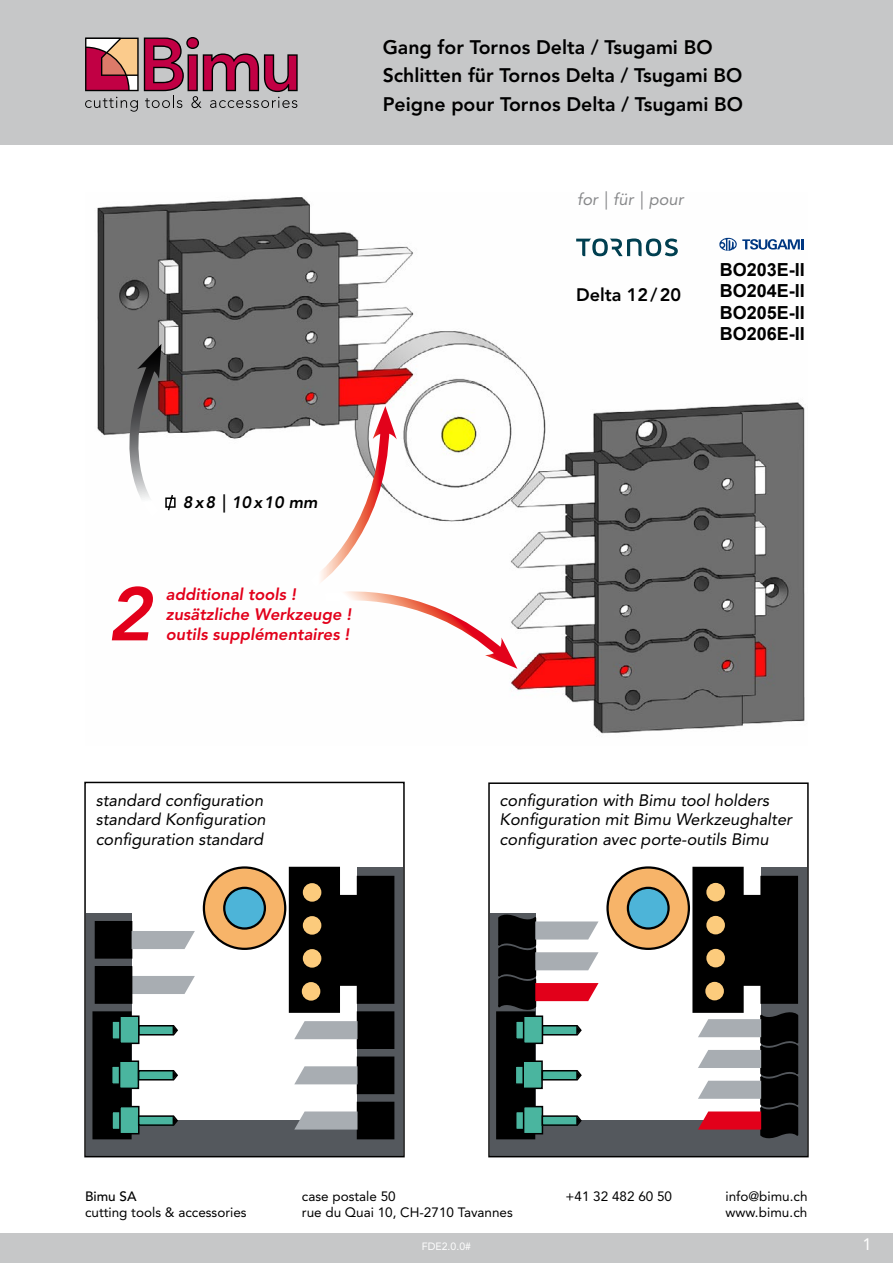
<style>
.page{position:relative;width:893px;height:1263px;background:#fff}
.page>*{position:absolute;margin:0;border:0;box-sizing:border-box;transform-origin:0 0}
.t1{font:italic 800 75px "Avenir LT Pro";color:#e2001a}
.t2{font:800 19.5px/28.3px "Avenir LT Pro";color:#000}
.t3{font:700 18px/21.6px "Arial";color:#000;text-align:justify}
.t4{font:800 18px "Avenir LT Pro";color:#000}
.t5{font:italic 16.5px/19.8px "Avenir LT Pro";color:#000}
.t6{font:italic 800 16.5px/19.8px "Avenir LT Pro";color:#e2001a}
.t7{font:italic 16.5px "Avenir LT Pro";color:#87888a}
.t8{font:italic 800 16.5px "Avenir LT Pro";letter-spacing:.125em;color:#000}
.t9{font:16.5px "Avenir LT Pro";color:#fff}
.t10{font:13.5px "Avenir LT Pro";color:#000}
.t11{font:500 13.5px "Avenir LT Pro";color:#000}
.t12{font:10.5px "Avenir LT Pro";color:#fff}
</style>
<div class="page">
<div style="left:0;top:1233px;width:893px;height:30px;background:#c6c7c8"></div>
<div style="left:0;top:0;width:893px;height:145px;background:#c6c7c8"></div>
<svg style="left:85px;top:37px;width:213px;height:75px"></svg>
<img style="left:97px;top:197px;width:708px;height:537px">
<div style="left:204px;top:867px;width:81px;height:82px;background:#f7b469;border-radius:50%"></div>
<div style="left:203px;top:866px;width:83px;height:84px;border:2px solid #000;border-radius:50%"></div>
<div style="left:95px;top:1120px;width:299px;height:37px;background:#54585d"></div>
<div style="left:86px;top:913px;width:46px;height:244px;background:#54585d"></div>
<div style="left:357px;top:867px;width:46px;height:290px;background:#54585d"></div>
<div style="left:224px;top:888px;width:41px;height:40px;background:#4db4d8;border-radius:50%"></div>
<div style="left:223px;top:887px;width:43px;height:43px;border:2px solid #000;border-radius:50%"></div>
<div style="left:357px;top:1102px;width:37px;height:36px;background:#000"></div>
<div style="left:357px;top:1102px;width:37px;height:37px;border:2px solid #000"></div>
<div style="left:95px;top:922px;width:37px;height:36px;background:#000"></div>
<div style="left:95px;top:921px;width:37px;height:38px;border:2px solid #000"></div>
<div style="left:357px;top:1057px;width:37px;height:36px;background:#000"></div>
<div style="left:357px;top:1056px;width:37px;height:38px;border:2px solid #000"></div>
<svg style="left:132px;top:976px;width:63px;height:18px"></svg>
<svg style="left:132px;top:931px;width:63px;height:18px"></svg>
<div style="left:95px;top:967px;width:37px;height:36px;background:#000"></div>
<div style="left:95px;top:966px;width:37px;height:38px;border:2px solid #000"></div>
<div style="left:339px;top:896px;width:27px;height:89px;background:#000"></div>
<div style="left:339px;top:895px;width:28px;height:91px;border:2px solid #000"></div>
<div style="left:290px;top:867px;width:49px;height:145px;background:#000"></div>
<div style="left:289px;top:867px;width:51px;height:146px;border:2px solid #000"></div>
<div style="left:357px;top:876px;width:37px;height:127px;background:#000"></div>
<div style="left:303px;top:883px;width:18px;height:19px;background:#fccb7c;border-radius:50%"></div>
<div style="left:303px;top:916px;width:18px;height:19px;background:#fccb7c;border-radius:50%"></div>
<div style="left:303px;top:949px;width:18px;height:19px;background:#fccb7c;border-radius:50%"></div>
<div style="left:302px;top:982px;width:18px;height:19px;background:#fccb7c;border-radius:50%"></div>
<div style="left:357px;top:1012px;width:37px;height:36px;background:#000"></div>
<div style="left:357px;top:1011px;width:37px;height:38px;border:2px solid #000"></div>
<div style="left:93px;top:1012px;width:38px;height:126px;background:#000"></div>
<div style="left:92px;top:1011px;width:40px;height:128px;border:2px solid #000"></div>
<svg style="left:114px;top:1068px;width:5px;height:14px"></svg>
<div style="left:111px;top:1065px;width:20px;height:20px;border:2px solid #000"></div>
<div style="left:120px;top:1061px;width:18px;height:27px;background:#4ab59f"></div>
<div style="left:119px;top:1060px;width:20px;height:29px;border:2px solid #000"></div>
<div style="left:112px;top:1021px;width:19px;height:18px;background:#4ab59f"></div>
<div style="left:111px;top:1020px;width:21px;height:20px;border:2px solid #000"></div>
<div style="left:120px;top:1016px;width:19px;height:27px;background:#4ab59f"></div>
<div style="left:119px;top:1015px;width:21px;height:29px;border:2px solid #000"></div>
<div style="left:112px;top:1111px;width:19px;height:18px;background:#4ab59f"></div>
<div style="left:111px;top:1111px;width:21px;height:19px;border:2px solid #000"></div>
<div style="left:120px;top:1106px;width:19px;height:28px;background:#4ab59f"></div>
<div style="left:119px;top:1106px;width:21px;height:28px;border:2px solid #000"></div>
<svg style="left:294px;top:1021px;width:63px;height:18px"></svg>
<svg style="left:294px;top:1066px;width:63px;height:18px"></svg>
<svg style="left:294px;top:1111px;width:63px;height:18px"></svg>
<svg style="left:137px;top:1024px;width:41px;height:12px"></svg>
<svg style="left:137px;top:1069px;width:41px;height:12px"></svg>
<svg style="left:137px;top:1114px;width:41px;height:13px"></svg>
<div style="left:84px;top:782px;width:321px;height:375px;border:2px solid #000"></div>
<div style="left:608px;top:867px;width:81px;height:82px;background:#f7b469;border-radius:50%"></div>
<div style="left:606px;top:866px;width:84px;height:84px;border:2px solid #000;border-radius:50%"></div>
<div style="left:499px;top:1120px;width:298px;height:37px;background:#54585d"></div>
<div style="left:490px;top:913px;width:45px;height:244px;background:#54585d"></div>
<div style="left:761px;top:867px;width:45px;height:290px;background:#54585d"></div>
<div style="left:628px;top:888px;width:41px;height:40px;background:#4db4d8;border-radius:50%"></div>
<div style="left:627px;top:887px;width:43px;height:43px;border:2px solid #000;border-radius:50%"></div>
<div style="left:743px;top:896px;width:27px;height:89px;background:#000"></div>
<div style="left:742px;top:895px;width:29px;height:91px;border:2px solid #000"></div>
<div style="left:693px;top:867px;width:50px;height:145px;background:#000"></div>
<div style="left:692px;top:867px;width:52px;height:146px;border:2px solid #000"></div>
<div style="left:761px;top:876px;width:36px;height:127px;background:#000"></div>
<div style="left:760px;top:876px;width:38px;height:128px;border:2px solid #000"></div>
<div style="left:497px;top:1012px;width:37px;height:126px;background:#000"></div>
<div style="left:496px;top:1011px;width:39px;height:128px;border:2px solid #000"></div>
<div style="left:515px;top:1066px;width:19px;height:18px;background:#4ab59f"></div>
<div style="left:515px;top:1065px;width:20px;height:20px;border:2px solid #000"></div>
<div style="left:523px;top:1061px;width:19px;height:27px;background:#4ab59f"></div>
<div style="left:522px;top:1060px;width:21px;height:29px;border:2px solid #000"></div>
<svg style="left:518px;top:1023px;width:5px;height:14px"></svg>
<div style="left:515px;top:1020px;width:20px;height:20px;border:2px solid #000"></div>
<div style="left:524px;top:1016px;width:18px;height:27px;background:#4ab59f"></div>
<div style="left:523px;top:1015px;width:20px;height:29px;border:2px solid #000"></div>
<svg style="left:518px;top:1114px;width:5px;height:13px"></svg>
<div style="left:515px;top:1111px;width:20px;height:19px;border:2px solid #000"></div>
<div style="left:524px;top:1106px;width:18px;height:28px;background:#4ab59f"></div>
<div style="left:523px;top:1106px;width:20px;height:28px;border:2px solid #000"></div>
<svg style="left:497px;top:913px;width:101px;height:99px"></svg>
<svg style="left:698px;top:1010px;width:101px;height:129px"></svg>
<svg style="left:541px;top:1024px;width:41px;height:12px"></svg>
<svg style="left:541px;top:1069px;width:41px;height:12px"></svg>
<svg style="left:541px;top:1114px;width:41px;height:13px"></svg>
<div style="left:706px;top:883px;width:19px;height:18px;background:#fccb7c;border-radius:50%"></div>
<div style="left:706px;top:916px;width:19px;height:18px;background:#fccb7c;border-radius:50%"></div>
<div style="left:706px;top:949px;width:19px;height:18px;background:#fccb7c;border-radius:50%"></div>
<div style="left:705px;top:982px;width:19px;height:18px;background:#fccb7c;border-radius:50%"></div>
<div style="left:488px;top:782px;width:321px;height:375px;border:2px solid #000"></div>
<svg style="left:304px;top:406px;width:213px;height:263px"></svg>
<div style="left:165px;top:497px;width:11px;height:11px;border:2px solid #000"></div>
<svg style="left:108px;top:344px;width:66px;height:179px"></svg>
<svg style="left:576px;top:238px;width:102px;height:18px"></svg>
<svg style="left:719px;top:238px;width:84px;height:13px"></svg>
<p class="t2" style="left:383px;top:33px;width:362px">Gang for Tornos Delta / Tsugami BO<br>Schlitten für Tornos Delta / Tsugami BO<br>Peigne pour Tornos Delta / Tsugami BO</p>
<p class="t8" style="left:183px;top:492px;width:136px">8x8 | 10x10 mm</p>
<h1 class="t1" style="left:107px;top:570px;width:46px">2</h1>
<p class="t6" style="left:166px;top:585px;width:187px">additional tools ! zusätzliche Werkzeuge ! outils supplémentaires !</p>
<p class="t7" style="left:577px;top:189px;width:108px">for | für | pour</p>
<p class="t4" style="left:576px;top:284px;width:106px">Delta 12/20</p>
<p class="t3" style="left:720px;top:259px;width:87px">BO203E-II BO204E-II BO205E-II BO206E-II</p>
<p class="t5" style="left:96px;top:790px;width:171px">standard configuration standard Konfiguration configuration standard</p>
<p class="t5" style="left:500px;top:790px;width:294px">configuration with Bimu tool holders<br>Konfiguration mit Bimu Werkzeughalter configuration avec porte-outils Bimu</p>
<p class="t11" style="left:85px;top:1188px;width:53px">Bimu SA</p>
<p class="t10" style="left:302px;top:1188px;width:95px">case postale 50</p>
<p class="t10" style="left:566px;top:1188px;width:108px">+41 32 482 60 50</p>
<p class="t10" style="left:725px;top:1188px;width:84px">info@bimu.ch</p>
<p class="t10" style="left:85px;top:1204px;width:163px">cutting tools &amp; accessories</p>
<p class="t10" style="left:302px;top:1204px;width:212px">rue du Quai 10, CH-2710 Tavannes</p>
<p class="t10" style="left:725px;top:1204px;width:83px">www.bimu.ch</p>
<p class="t12" style="left:422px;top:1240px;width:51px">FDE2.0.0#</p>
<p class="t9" style="left:862px;top:1234px;width:11px">1</p>
</div>
